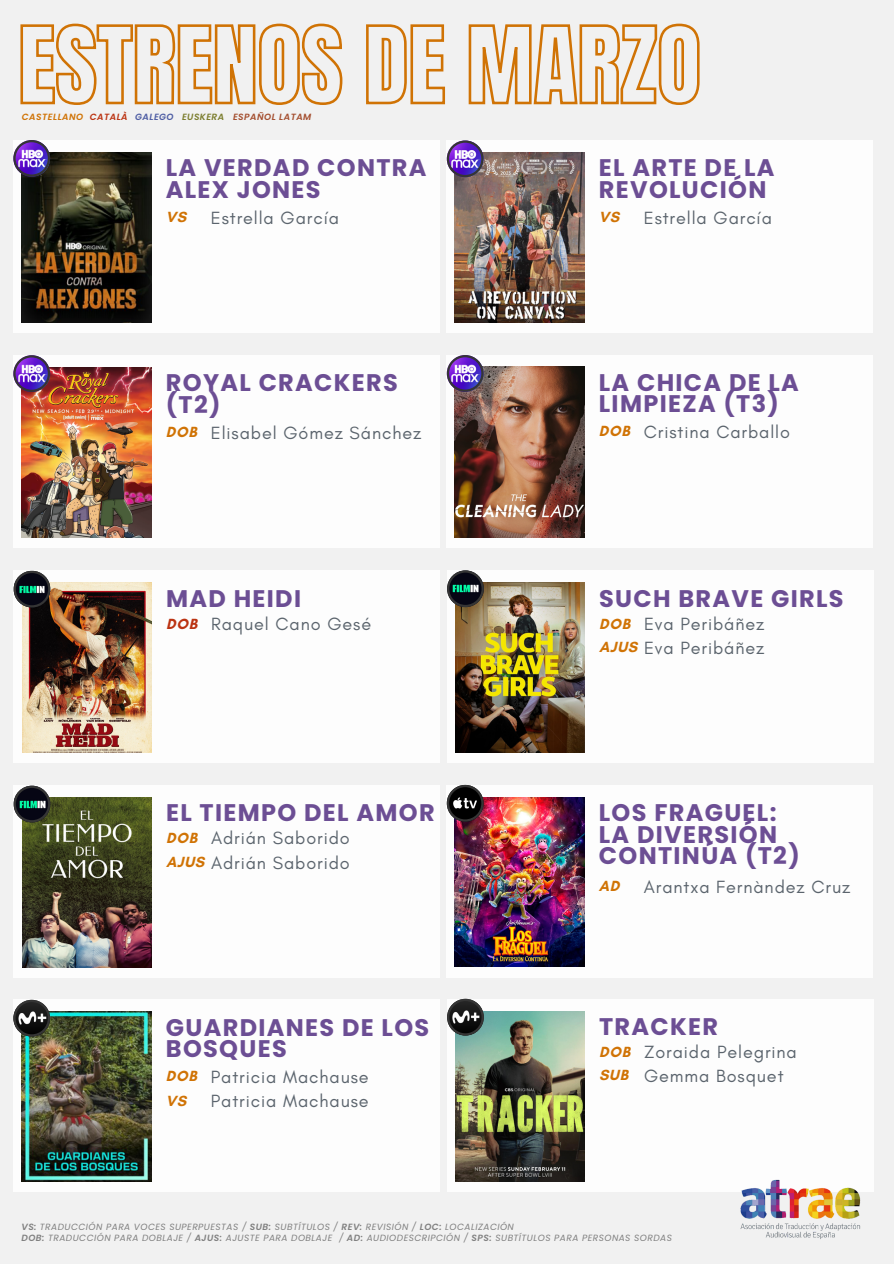
<style>
.page{position:relative;width:894px;height:1264px;background:#fff}
.page>*{position:absolute;margin:0;border:0;box-sizing:border-box;transform-origin:0 0}
.t1{font:700 24px/21.3px "Poppins";letter-spacing:.055em;color:#6c4e94}
.t2{font:18px/24.3px "Glacial Indifference";letter-spacing:.05em;color:#5b646d}
.t3{font:700 15px/24.5px "Glacial Indifference";letter-spacing:.05em;color:#d07305}
.t4{font:700 15px "Glacial Indifference";color:#bb3312}
.t5{font:italic 9px/11.2px "Poppins";letter-spacing:.05em;color:#353535}
.t6{font:italic 600 9px "Poppins";letter-spacing:.05em;color:#a44f30}
.s1{color:#d07305}
.s2{color:#bb3312}
.s3{color:#4f5ea4}
.s4{color:#7c7e2f}
.s5{font-weight:700;font-size:15px;color:#d07305}
.s6{font-weight:600}
</style>
<div class="page">
<div style="left:0;top:0;width:893px;height:1263px;background:#f1f1f1"></div>
<div style="left:13px;top:140px;width:426px;height:192px;background:#fff"></div>
<img style="left:22px;top:152px;width:129px;height:170px">
<svg style="left:13px;top:140px;width:37px;height:37px"></svg>
<div style="left:446px;top:140px;width:426px;height:192px;background:#fff"></div>
<img style="left:454px;top:152px;width:130px;height:170px">
<svg style="left:446px;top:140px;width:37px;height:37px"></svg>
<div style="left:13px;top:355px;width:426px;height:192px;background:#fff"></div>
<img style="left:22px;top:367px;width:129px;height:170px">
<svg style="left:13px;top:355px;width:37px;height:37px"></svg>
<div style="left:446px;top:355px;width:426px;height:192px;background:#fff"></div>
<img style="left:454px;top:367px;width:130px;height:170px">
<svg style="left:446px;top:355px;width:37px;height:37px"></svg>
<div style="left:447px;top:999px;width:425px;height:192px;background:#fff"></div>
<img style="left:455px;top:1011px;width:129px;height:170px">
<svg style="left:447px;top:998px;width:36px;height:37px"></svg>
<div style="left:446px;top:785px;width:426px;height:192px;background:#fff"></div>
<img style="left:454px;top:797px;width:130px;height:169px">
<svg style="left:446px;top:785px;width:37px;height:36px"></svg>
<div style="left:14px;top:785px;width:426px;height:192px;background:#fff"></div>
<img style="left:22px;top:797px;width:129px;height:170px">
<svg style="left:14px;top:785px;width:36px;height:37px"></svg>
<div style="left:14px;top:571px;width:426px;height:191px;background:#fff"></div>
<img style="left:22px;top:582px;width:129px;height:170px">
<svg style="left:14px;top:571px;width:36px;height:36px"></svg>
<div style="left:447px;top:571px;width:425px;height:191px;background:#fff"></div>
<img style="left:455px;top:583px;width:129px;height:170px">
<svg style="left:447px;top:570px;width:36px;height:37px"></svg>
<img style="left:727px;top:1179px;width:144px;height:60px">
<div style="left:14px;top:999px;width:425px;height:192px;background:#fff"></div>
<img style="left:22px;top:1011px;width:129px;height:170px">
<svg style="left:13px;top:999px;width:37px;height:37px"></svg>
<svg style="left:20px;top:23px;width:680px;height:82px"></svg>
<p class="t6" style="left:22px;top:110px;width:291px"><span class="s1">CASTELLANO</span> <span class="s2">CATALÀ</span> <span class="s3">GALEGO</span> <span class="s4">EUSKERA</span> ESPAÑOL LATAM</p>
<h1 class="t1" style="left:166px;top:157px;width:262px">LA VERDAD CONTRA<br>ALEX JONES</h1>
<p class="t3" style="left:166px;top:204px;width:22px">VS</p>
<p class="t2" style="left:211px;top:205px;width:130px">Estrella García</p>
<h1 class="t1" style="left:166px;top:372px;width:233px">ROYAL CRACKERS (T2)</h1>
<p class="t2" style="left:166px;top:420px;width:257px"><span class="s5">DOB</span> Elisabel Gómez Sánchez</p>
<h1 class="t1" style="left:598px;top:157px;width:177px">EL ARTE DE LA<br>REVOLUCIÓN</h1>
<p class="t3" style="left:598px;top:204px;width:22px">VS</p>
<p class="t2" style="left:643px;top:205px;width:130px">Estrella García</p>
<h1 class="t1" style="left:598px;top:372px;width:201px">LA CHICA DE LA<br>LIMPIEZA (T3)</h1>
<p class="t2" style="left:598px;top:420px;width:193px"><span class="s5">DOB</span> Cristina Carballo</p>
<h1 class="t1" style="left:599px;top:587px;width:246px">SUCH BRAVE GIRLS</h1>
<p class="t2" style="left:599px;top:611px;width:167px;text-align:right">Eva Peribáñez<br><span class="s5">AJUS</span> Eva Peribáñez</p>
<h1 class="t1" style="left:166px;top:587px;width:136px">MAD HEIDI</h1>
<p class="t2" style="left:211px;top:611px;width:162px">Raquel Cano Gesé</p>
<p class="t3" style="left:599px;top:611px;width:32px">DOB</p>
<p class="t4" style="left:166px;top:614px;width:32px">DOB</p>
<h1 class="t1" style="left:166px;top:802px;width:270px">EL TIEMPO DEL AMOR</h1>
<p class="t2" style="left:166px;top:826px;width:185px;text-align:right">Adrián Saborido<br><span class="s5">AJUS</span> Adrián Saborido</p>
<p class="t3" style="left:166px;top:826px;width:32px">DOB</p>
<h1 class="t1" style="left:166px;top:1016px;width:265px">GUARDIANES DE LOS<br>BOSQUES</h1>
<p class="t3" style="left:166px;top:1063px;width:32px">DOB<br>VS</p>
<p class="t2" style="left:211px;top:1064px;width:159px">Patricia Machause<br>Patricia Machause</p>
<h1 class="t1" style="left:598px;top:802px;width:202px">LOS FRAGUEL:<br>LA DIVERSIÓN<br>CONTINÚA (T2)</h1>
<p class="t3" style="left:598px;top:873px;width:22px">AD</p>
<p class="t2" style="left:643px;top:874px;width:208px">Arantxa Fernàndez Cruz</p>
<h1 class="t1" style="left:599px;top:1015px;width:121px">TRACKER</h1>
<p class="t2" style="left:599px;top:1039px;width:199px;text-indent:45px">Zoraida Pelegrina<br><span class="s5">SUB</span> Gemma Bosquet</p>
<p class="t3" style="left:599px;top:1039px;width:32px">DOB</p>
<p class="t5" style="left:21px;top:1220px;width:651px"><span class="s6">VS:</span> TRADUCCIÓN PARA VOCES SUPERPUESTAS / <span class="s6">SUB:</span> SUBTÍTULOS / <span class="s6">REV:</span> REVISIÓN / <span class="s6">LOC:</span> LOCALIZACIÓN<br><span class="s6">DOB:</span> TRADUCCIÓN PARA DOBLAJE / <span class="s6">AJUS:</span> AJUSTE PARA DOBLAJE / <span class="s6">AD:</span> AUDIODESCRIPCIÓN / <span class="s6">SPS:</span> SUBTÍTULOS PARA PERSONAS SORDAS</p>
</div>
